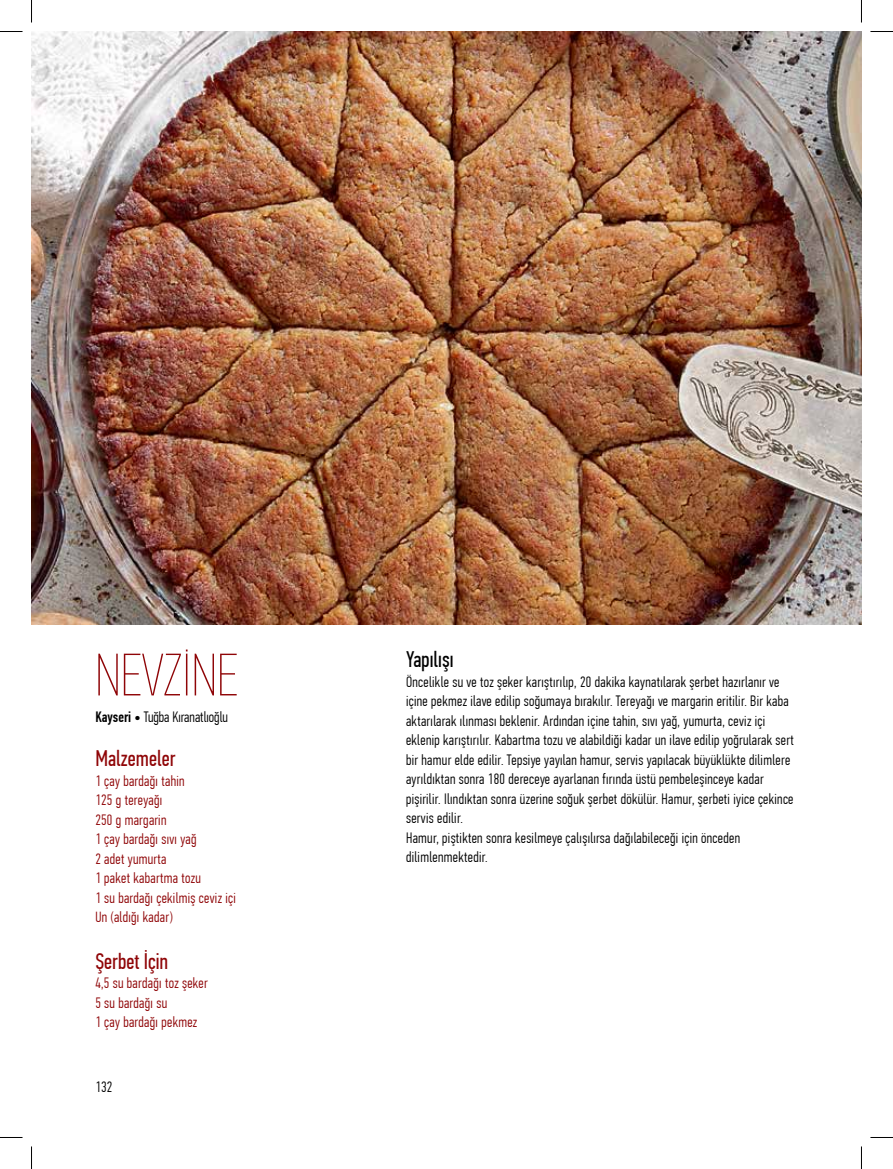
<style>
.page{position:relative;width:893px;height:1169px;background:#fff}
.page>*{position:absolute;margin:0;border:0;box-sizing:border-box;transform-origin:0 0}
.t1{font:60px "PF Din Text Comp Pro X Thin";color:#8f0507}
.t2{font:22.5px "PF Din Text Comp Pro";color:#8f0507}
.t3{font:22.5px "PF Din Text Comp Pro";color:#000}
.t4{font:300 15px/19.5px "PF Din Text Comp Pro";letter-spacing:.02em;color:#000}
.t5{font:300 15px/19.5px "PF Din Text Comp Pro";letter-spacing:.02em;color:#8f0507}
.t6{font:300 15px "PF Din Text Comp Pro";color:#000}
.s1{font-weight:500}
</style>
<div class="page">
<img style="left:32px;top:31px;width:829px;height:594px">
<svg style="left:0;top:31px;width:22px;height:1px"></svg>
<svg style="left:870px;top:31px;width:22px;height:1px"></svg>
<svg style="left:0;top:1137px;width:22px;height:1px"></svg>
<svg style="left:870px;top:1137px;width:22px;height:1px"></svg>
<svg style="left:31px;top:0;width:1px;height:23px"></svg>
<svg style="left:31px;top:1146px;width:1px;height:23px"></svg>
<h1 class="t1" style="left:95px;top:640px;width:144px">NEVZİNE</h1>
<p class="t6" style="left:95px;top:708px;width:134px"><span class="s1">Kayseri •</span> Tuğba Kıranatlıoğlu</p>
<h2 class="t2" style="left:95px;top:745px;width:82px">Malzemeler</h2>
<p class="t5" style="left:95px;top:770px;width:142px">1 çay bardağı tahin<br>125 g tereyağı<br>250 g margarin<br>1 çay bardağı sıvı yağ<br>2 adet yumurta<br>1 paket kabartma tozu<br>1 su bardağı çekilmiş ceviz içi<br>Un (aldığı kadar)</p>
<h2 class="t2" style="left:95px;top:948px;width:74px">Şerbet İçin</h2>
<p class="t5" style="left:95px;top:973px;width:114px">4,5 su bardağı toz şeker<br>5 su bardağı su<br>1 çay bardağı pekmez</p>
<p class="t4" style="left:95px;top:1077px;width:19px">132</p>
<h2 class="t3" style="left:406px;top:646px;width:49px">Yapılışı</h2>
<p class="t4" style="left:406px;top:672px;width:389px">Öncelikle su ve toz şeker karıştırılıp, 20 dakika kaynatılarak şerbet hazırlanır ve içine pekmez ilave edilip soğumaya bırakılır. Tereyağı ve margarin eritilir. Bir kaba aktarılarak ılınması beklenir. Ardından içine tahin, sıvı yağ, yumurta, ceviz içi eklenip karıştırılır. Kabartma tozu ve alabildiği kadar un ilave edilip yoğrularak sert bir hamur elde edilir. Tepsiye yayılan hamur, servis yapılacak büyüklükte dilimlere ayrıldıktan sonra 180 dereceye ayarlanan fırında üstü pembeleşinceye kadar pişirilir. Ilındıktan sonra üzerine soğuk şerbet dökülür. Hamur, şerbeti iyice çekince servis edilir.<br>Hamur, piştikten sonra kesilmeye çalışılırsa dağılabileceği için önceden dilimlenmektedir.</p>
</div>
